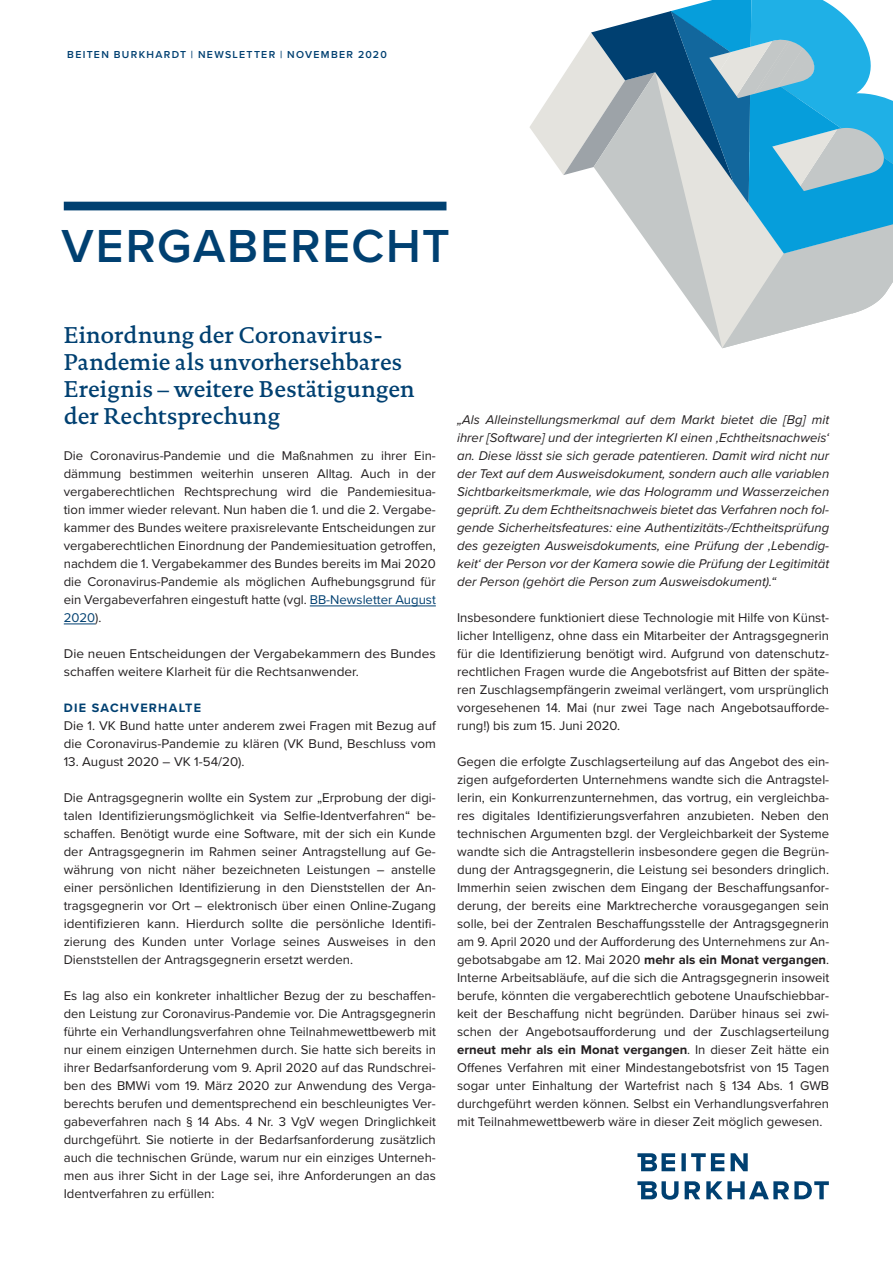
<style>
.page{position:relative;width:893px;height:1263px;background:#fff}
.page>*{position:absolute;margin:0;border:0;box-sizing:border-box;transform-origin:0 0}
.H1_Proxima_Nova_32pt{font:600 48px "Proxima Nova";letter-spacing:.04em;color:#004071}
.Intro-Text_DTL_Docum{font:500 23.25px/27px "DTL Documenta TOT";letter-spacing:.005em;color:#004071}
.Fließtext_Proxima_No{font:13.2px/18px "Proxima Nova";color:#231f20;text-align:justify}
.Fließtext_Proxima_No-2{font:italic 13.2px/18px "Proxima Nova";color:#231f20;text-align:justify}
.Fließtext_Proxima_No-3{font:13.2px/18px "Proxima Nova";color:#231f20;scale:1.04 1}
.H4_Proxima_Nova_8_4p{font:700 12.6px "Proxima Nova";letter-spacing:.1em;color:#004071}
.t1{font:600 10.5px "Proxima Nova";letter-spacing:.125em;color:#004071}
.s1{color:#004071}
.s2{font-weight:700}
</style>
<div class="page">
<svg style="left:529px;top:0;width:364px;height:348px"></svg>
<svg style="left:637px;top:1153px;width:111px;height:18px"></svg>
<svg style="left:637px;top:1181px;width:192px;height:19px"></svg>
<div style="left:64px;top:202px;width:382px;height:8px;background:#004071"></div>
<hr style="left:310px;top:605px;width:126px;height:1px;background:#004071">
<hr style="left:64px;top:623px;width:31px;height:1px;background:#004071">
<p class="t1" style="left:67px;top:47px;width:321px">BEITEN BURKHARDT | NEWSLETTER | NOVEMBER 2020</p>
<p class="H1_Proxima_Nova_32pt" style="left:62px;top:210px;width:390px">VERGABERECHT</p>
<p class="Intro-Text_DTL_Docum" style="left:64px;top:321px;width:320px">Einordnung der Coronavirus-</p>
<p class="Intro-Text_DTL_Docum" style="left:64px;top:348px;width:353px">Pandemie als unvorhersehbares<br>Ereignis – weitere Bestätigungen der Rechtsprechung</p>
<p class="Fließtext_Proxima_No" style="left:64px;top:446px;width:374px">Die Coronavirus-Pandemie und die Maßnahmen zu ihrer Ein&shy;dämmung bestimmen weiterhin unseren Alltag. Auch in der vergaberechtlichen Rechtsprechung wird die Pandemiesitua-</p>
<p class="Fließtext_Proxima_No" style="left:64px;top:500px;width:374px">tion immer wieder relevant. Nun haben die 1. und die 2. Vergabe-</p>
<p class="Fließtext_Proxima_No" style="left:64px;top:518px;width:374px">kammer des Bundes weitere praxisrelevante Entscheidungen zur vergaberechtlichen Einordnung der Pandemiesituation getroffen, nachdem die 1. Vergabekammer des Bundes bereits im Mai 2020 die Coronavirus-Pandemie als möglichen Aufhebungsgrund für ein Vergabeverfahren eingestuft hatte (vgl. <span class="s1">BB-Newsletter August 2020</span>).</p>
<p class="Fließtext_Proxima_No-3" style="left:64px;top:644px;width:359px">Die neuen Entscheidungen der Vergabekammern des Bundes schaffen weitere Klarheit für die Rechtsanwender.</p>
<p class="H4_Proxima_Nova_8_4p" style="left:64px;top:698px;width:139px">DIE SACHVERHALTE</p>
<p class="Fließtext_Proxima_No" style="left:64px;top:716px;width:374px">Die 1. VK Bund hatte unter anderem zwei Fragen mit Bezug auf die Coronavirus-Pandemie zu klären (VK Bund, Beschluss vom</p>
<p class="Fließtext_Proxima_No" style="left:64px;top:752px;width:182px">13. August 2020 – VK 1-54/20).</p>
<p class="Fließtext_Proxima_No" style="left:64px;top:788px;width:374px">Die Antragsgegnerin wollte ein System zur „Erprobung der digi&shy;talen Identifizierungsmöglichkeit via Selfie-Identverfahren“ be&shy;schaffen. Benötigt wurde eine Software, mit der sich ein Kunde der Antragsgegnerin im Rahmen seiner Antragstellung auf Ge&shy;währung von nicht näher bezeichneten Leistungen – anstelle einer persönlichen Identifizierung in den Dienststellen der An&shy;tragsgegnerin vor Ort – elektronisch über einen Online-Zugang identifizieren kann. Hierdurch sollte die persönliche Identifi-</p>
<p class="Fließtext_Proxima_No" style="left:64px;top:932px;width:374px">zierung des Kunden unter Vorlage seines Ausweises in den<br>Dienststellen der Antragsgegnerin ersetzt werden.</p>
<p class="Fließtext_Proxima_No" style="left:64px;top:986px;width:374px">Es lag also ein konkreter inhaltlicher Bezug der zu beschaffen-</p>
<p class="Fließtext_Proxima_No" style="left:64px;top:1004px;width:374px">den Leistung zur Coronavirus-Pandemie vor. Die Antragsgegnerin führte ein Verhandlungsverfahren ohne Teilnahmewettbewerb mit nur einem einzigen Unternehmen durch. Sie hatte sich bereits in ihrer Bedarfsanforderung vom 9. April 2020 auf das Rundschrei&shy;ben des BMWi vom 19. März 2020 zur Anwendung des Verga&shy;berechts berufen und dementsprechend ein beschleunigtes Ver&shy;gabeverfahren nach § 14 Abs. 4 Nr. 3 VgV wegen Dringlichkeit durchgeführt. Sie notierte in der Bedarfsanforderung zusätzlich auch die technischen Gründe, warum nur ein einziges Unterneh&shy;men aus ihrer Sicht in der Lage sei, ihre Anforderungen an das Identverfahren zu erfüllen:</p>
<p class="Fließtext_Proxima_No-2" style="left:457px;top:410px;width:374px">„Als Alleinstellungsmerkmal auf dem Markt bietet die [Bg] mit ihrer [Software] und der integrierten KI einen ‚Echtheitsnachweis‘ an. Diese lässt sie sich gerade patentieren. Damit wird nicht nur der Text auf dem Ausweisdokument, sondern auch alle variablen Sichtbarkeitsmerkmale, wie das Hologramm und Wasserzeichen geprüft. Zu dem Echtheitsnachweis bietet das Verfahren noch fol&shy;gende Sicherheitsfeatures: eine Authentizitäts-/Echtheitsprüfung des gezeigten Ausweisdokuments, eine Prüfung der ‚Lebendig&shy;keit‘ der Person vor der Kamera sowie die Prüfung der Legitimität der Person (gehört die Person zum Ausweisdokument).“</p>
<p class="Fließtext_Proxima_No" style="left:457px;top:608px;width:374px">Insbesondere funktioniert diese Technologie mit Hilfe von Künst&shy;licher Intelligenz, ohne dass ein Mitarbeiter der Antragsgegnerin für die Identifizierung benötigt wird. Aufgrund von datenschutz&shy;rechtlichen Fragen wurde die Angebotsfrist auf Bitten der späte&shy;ren Zuschlagsempfängerin zweimal verlängert, vom ursprünglich vorgesehenen 14. Mai (nur zwei Tage nach Angebotsaufforde&shy;rung!) bis zum 15. Juni 2020.</p>
<p class="Fließtext_Proxima_No" style="left:457px;top:752px;width:374px">Gegen die erfolgte Zuschlagserteilung auf das Angebot des ein&shy;zigen aufgeforderten Unternehmens wandte sich die Antragstel&shy;lerin, ein Konkurrenzunternehmen, das vortrug, ein vergleichba&shy;res digitales Identifizierungsverfahren anzubieten. Neben den technischen Argumenten bzgl. der Vergleichbarkeit der Systeme wandte sich die Antragstellerin insbesondere gegen die Begrün&shy;dung der Antragsgegnerin, die Leistung sei besonders dringlich.<br>Immerhin seien zwischen dem Eingang der Beschaffungsanfor&shy;derung, der bereits eine Marktrecherche vorausgegangen sein solle, bei der Zentralen Beschaffungsstelle der Antragsgegnerin am 9. April 2020 und der Aufforderung des Unternehmens zur An&shy;gebotsabgabe am 12. Mai 2020 <span class="s2">mehr als ein Monat vergangen</span>.<br>Interne Arbeitsabläufe, auf die sich die Antragsgegnerin insoweit berufe, könnten die vergaberechtlich gebotene Unaufschiebbar&shy;keit der Beschaffung nicht begründen. Darüber hinaus sei zwi&shy;schen der Angebotsaufforderung und der Zuschlagserteilung <span class="s2">erneut mehr als ein Monat vergangen</span>. In dieser Zeit hätte ein Offenes Verfahren mit einer Mindestangebotsfrist von 15 Tagen</p>
<p class="Fließtext_Proxima_No" style="left:457px;top:1076px;width:374px">sogar unter Einhaltung der Wartefrist nach § 134 Abs. 1 GWB durchgeführt werden können. Selbst ein Verhandlungsverfahren mit Teilnahmewettbewerb wäre in dieser Zeit möglich gewesen.</p>
</div>
